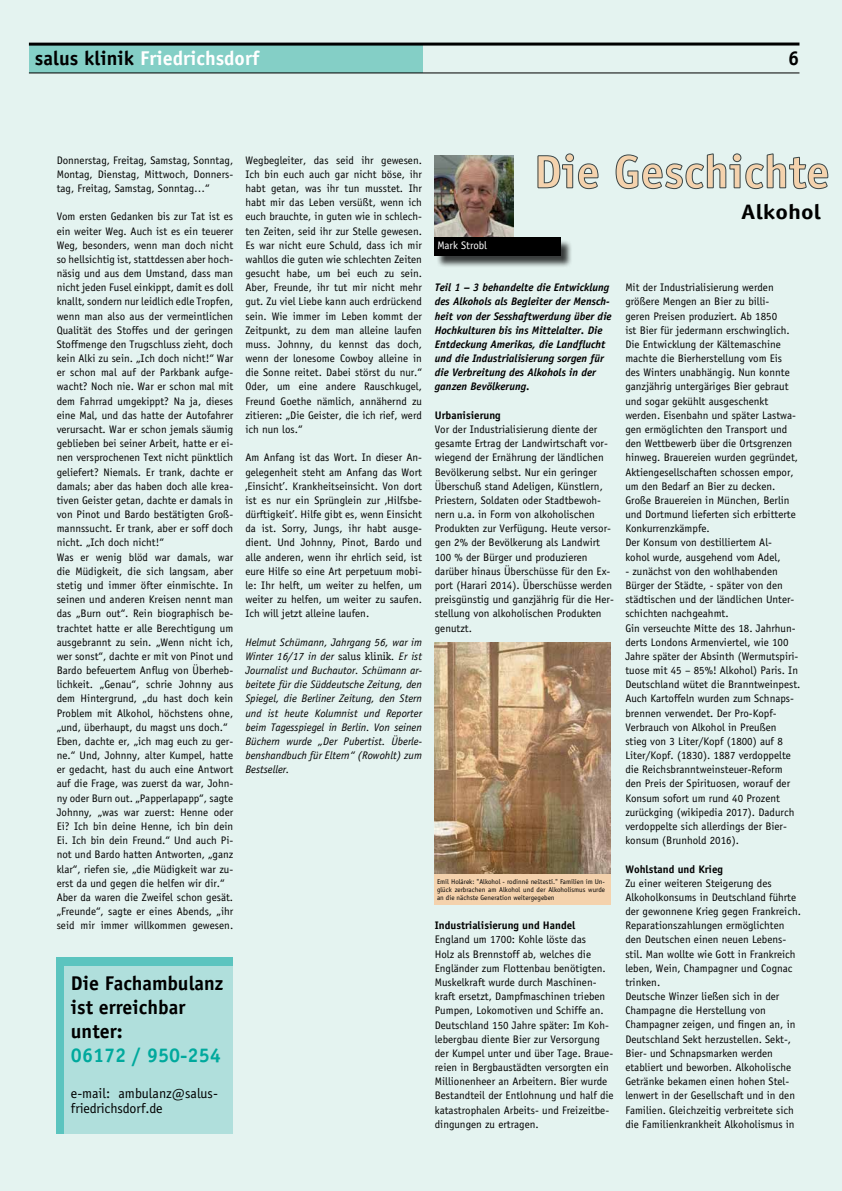
<style>
.page{position:relative;width:842px;height:1191px;background:#e4f3f0}
.page>*{position:absolute;margin:0;border:0;box-sizing:border-box;transform-origin:0 0}
.t1{font:700 46.8px "Officina Sans Std";color:#f4d2ad}
.t2{font:700 20.9px "Officina Sans Std";color:#000;scale:1.16 1}
.t3{font:700 20px "Officina Sans Std";color:#fff}
.t4{font:700 20px "Officina Sans Std";color:#000}
.t5{font:700 19.9px/23.9px "Officina Sans Std";color:#000}
.t6{font:700 19.9px "Officina Sans Std";color:#00a99d}
.t7{font:13.9px/15.9px "Officina Sans Std";color:#000}
.t8{font:11px/14.2px "Officina Sans Std";color:#000}
.t9{font:italic 11px/14.2px "Officina Sans Std";color:#000;text-align:justify}
.t10{font:italic 700 11px/14.2px "Officina Sans Std";color:#000}
.t11{font:700 11px "Officina Sans Std";color:#000}
.t12{font:11px "Officina Sans Std";color:#fff}
.t13{font:7px/8px "Officina Sans Std";color:#000;text-align:justify}
.s1{color:#000}
.s2{font-family:"Officina Serif";font-style:normal}
</style>
<div class="page">
<img style="left:435px;top:155px;width:79px;height:82px">
<div style="left:435px;top:239px;width:138px;height:29px;background:#000;opacity:.75"></div>
<div style="left:434px;top:237px;width:126px;height:19px;background:#000"></div>
<svg style="left:537px;top:153px;width:62px;height:37px"></svg>
<svg style="left:615px;top:153px;width:214px;height:37px"></svg>
<img style="left:434px;top:643px;width:177px;height:231px">
<div style="left:434px;top:874px;width:177px;height:30px;background:#f4d2ad"></div>
<div style="left:29px;top:44px;width:393px;height:29px;background:#84cfc6"></div>
<hr style="left:29px;top:72px;width:770px;height:1px;background:#000">
<hr style="left:29px;top:43px;width:770px;height:3px;background:#000">
<div style="left:57px;top:957px;width:176px;height:176px;background:#5bc4bf"></div>
<div style="left:65px;top:966px;width:168px;height:167px;background:#b0dfdc"></div>
<h3 class="t3" style="left:35px;top:45px;width:226px"><span class="s1">salus klinik</span> Friedrichsdorf</h3>
<h3 class="t4" style="left:788px;top:46px;width:13px">6</h3>
<p class="t8" style="left:57px;top:153px;width:178px;text-align:justify">Donnerstag, Freitag, Samstag, Sonntag, Montag, Dienstag, Mittwoch, Donners&shy;tag, Freitag, Samstag, Sonntag…“</p>
<p class="t8" style="left:57px;top:209px;width:178px">Vom ersten Gedanken bis zur Tat ist es ein weiter Weg. Auch ist es ein teuerer Weg, besonders, wenn man doch nicht so hellsichtig ist, stattdessen aber hoch&shy;näsig und aus dem Umstand, dass man nicht jeden Fusel einkippt, damit es doll knallt, sondern nur leidlich edle Tropfen, wenn man also aus der vermeintlichen Qualität des Stoffes und der geringen Stoffmenge den Trugschluss zieht, doch kein Alki zu sein. „Ich doch nicht!“ War er schon mal auf der Parkbank aufge&shy;wacht? Noch nie. War er schon mal mit dem Fahrrad umgekippt? Na ja, dieses eine Mal, und das hatte der Autofahrer verursacht. War er schon jemals säumig geblieben bei seiner Arbeit, hatte er ei&shy;nen versprochenen Text nicht pünktlich geliefert? Niemals. Er trank, dachte er damals; aber das haben doch alle krea&shy;tiven Geister getan, dachte er damals in von Pinot und Bardo bestätigten Groß&shy;mannssucht. Er trank, aber er soff doch nicht. „Ich doch nicht!“<br>Was er wenig blöd war damals, war die Müdigkeit, die sich langsam, aber stetig und immer öfter einmischte. In seinen und anderen Kreisen nennt man das „Burn out“. Rein biographisch be&shy;trachtet hatte er alle Berechtigung um ausgebrannt zu sein. „Wenn nicht ich, wer sonst“, dachte er mit von Pinot und Bardo befeuertem Anflug von Überheb&shy;lichkeit. „Genau“, schrie Johnny aus dem Hintergrund, „du hast doch kein Problem mit Alkohol, höchstens ohne, „und, überhaupt, du magst uns doch.“ Eben, dachte er, „ich mag euch zu ger&shy;ne.“ Und, Johnny, alter Kumpel, hatte er gedacht, hast du auch eine Antwort auf die Frage, was zuerst da war, John&shy;ny oder Burn out. „Papperlapapp“, sagte Johnny, „was war zuerst: Henne oder Ei? Ich bin deine Henne, ich bin dein Ei. Ich bin dein Freund.“ Und auch Pi&shy;not und Bardo hatten Antworten, „ganz klar“, riefen sie, „die Müdigkeit war zu&shy;erst da und gegen die helfen wir dir.“ Aber da waren die Zweifel schon gesät. „Freunde“, sagte er eines Abends, „ihr seid mir immer willkommen gewesen.</p>
<h3 class="t5" style="left:71px;top:971px;width:154px">Die Fachambulanz ist erreichbar unter:</h3>
<h3 class="t6" style="left:71px;top:1042px;width:151px">06172 / 950-254</h3>
<p class="t7" style="left:71px;top:1084px;width:148px">e-mail: ambulanz@salus&shy;friedrichsdorf.de</p>
<p class="t8" style="left:245px;top:153px;width:178px;text-align:justify">Wegbegleiter, das seid ihr gewesen.<br>Ich bin euch auch gar nicht böse, ihr habt getan, was ihr tun musstet. Ihr habt mir das Leben versüßt, wenn ich euch brauchte, in guten wie in schlech&shy;ten Zeiten, seid ihr zur Stelle gewesen.<br>Es war nicht eure Schuld, dass ich mir wahllos die guten wie schlechten Zeiten gesucht habe, um bei euch zu sein.<br>Aber, Freunde, ihr tut mir nicht mehr gut. Zu viel Liebe kann auch erdrückend sein. Wie immer im Leben kommt der Zeitpunkt, zu dem man alleine laufen muss. Johnny, du kennst das doch, wenn der lonesome Cowboy alleine in die Sonne reitet. Dabei störst du nur.“ Oder, um eine andere Rauschkugel, Freund Goethe nämlich, annähernd zu zitieren: „Die Geister, die ich rief, werd ich nun los.“</p>
<p class="t8" style="left:245px;top:450px;width:178px;text-align:justify">Am Anfang ist das Wort. In dieser An&shy;gelegenheit steht am Anfang das Wort ‚Einsicht’. Krankheitseinsicht. Von dort ist es nur ein Sprünglein zur ‚Hilfsbe&shy;dürftigkeit’. Hilfe gibt es, wenn Einsicht da ist. Sorry, Jungs, ihr habt ausge&shy;dient. Und Johnny, Pinot, Bardo und alle anderen, wenn ihr ehrlich seid, ist eure Hilfe so eine Art perpetuum mobi&shy;le: Ihr helft, um weiter zu helfen, um weiter zu helfen, um weiter zu saufen.<br>Ich will jetzt alleine laufen.</p>
<p class="t9" style="left:245px;top:635px;width:178px">Helmut Schümann, Jahrgang 56, war im Winter 16/17 in der <span class="s2">salus klinik</span>. Er ist Journalist und Buchautor. Schümann ar&shy;beitete für die Süddeutsche Zeitung, den Spiegel, die Berliner Zeitung, den Stern und ist heute Kolumnist und Reporter beim Tagesspiegel in Berlin. Von seinen Büchern wurde „Der Pubertist. Überle&shy;benshandbuch für Eltern“ (Rowohlt) zum Bestseller.</p>
<h1 class="t1" style="left:534px;top:143px;width:297px">Die Geschichte</h1>
<p class="t12" style="left:437px;top:239px;width:51px">Mark Strobl</p>
<h2 class="t2" style="left:741px;top:199px;width:70px">Alkohol</h2>
<p class="t10" style="left:435px;top:280px;width:178px">Teil 1 – 3 behandelte die Entwicklung des Alkohols als Begleiter der Mensch&shy;heit von der Sesshaftwerdung über die Hochkulturen bis ins Mittelalter. Die Entdeckung Amerikas, die Landflucht und die Industrialisierung sorgen für die Verbreitung des Alkohols in der ganzen Bevölkerung.</p>
<p class="t11" style="left:435px;top:408px;width:67px">Urbanisierung</p>
<p class="t8" style="left:435px;top:422px;width:181px">Vor der Industrialisierung diente der gesamte Ertrag der Landwirtschaft vor&shy;wiegend der Ernährung der ländlichen Bevölkerung selbst. Nur ein geringer Überschuß stand Adeligen, Künstlern, Priestern, Soldaten oder Stadtbewoh&shy;nern u.a. in Form von alkoholischen Produkten zur Verfügung. Heute versor&shy;gen 2% der Bevölkerung als Landwirt 100 % der Bürger und produzieren darüber hinaus Überschüsse für den Ex&shy;port (Harari 2014). Überschüsse werden preisgünstig und ganzjährig für die Her&shy;stellung von alkoholischen Produkten genutzt.</p>
<p class="t13" style="left:437px;top:877px;width:170px">Emil Holárek: "Alkohol - rodinné neštestí." Familien im Un&shy;glück zerbrachen am Alkohol und der Alkoholismus wurde an die nächste Generation weitergegeben</p>
<p class="t11" style="left:435px;top:918px;width:142px">Industrialisierung und Handel</p>
<p class="t8" style="left:435px;top:932px;width:180px">England um 1700: Kohle löste das<br>Holz als Brennstoff ab, welches die Engländer zum Flottenbau benötigten.<br>Muskelkraft wurde durch Maschinen&shy;kraft ersetzt, Dampfmaschinen trieben Pumpen, Lokomotiven und Schiffe an.<br>Deutschland 150 Jahre später: Im Koh&shy;lebergbau diente Bier zur Versorgung der Kumpel unter und über Tage. Braue&shy;reien in Bergbaustädten versorgten ein Millionenheer an Arbeitern. Bier wurde Bestandteil der Entlohnung und half die katastrophalen Arbeits- und Freizeitbe&shy;dingungen zu ertragen.</p>
<p class="t8" style="left:625px;top:280px;width:174px">Mit der Industrialisierung werden größere Mengen an Bier zu billi-<br>geren Preisen produziert. Ab 1850<br>ist Bier für jedermann erschwinglich.<br>Die Entwicklung der Kältemaschine machte die Bierherstellung vom Eis des Winters unabhängig. Nun konnte ganzjährig untergäriges Bier gebraut und sogar gekühlt ausgeschenkt werden. Eisenbahn und später Lastwa&shy;gen ermöglichten den Transport und den Wettbewerb über die Ortsgrenzen hinweg. Brauereien wurden gegründet, Aktiengesellschaften schossen empor, um den Bedarf an Bier zu decken.<br>Große Brauereien in München, Berlin und Dortmund lieferten sich erbitterte Konkurrenzkämpfe.<br>Der Konsum von destilliertem Al&shy;kohol wurde, ausgehend vom Adel,</p>
<p class="t8" style="left:625px;top:564px;width:177px">- zunächst von den wohlhabenden Bürger der Städte, - später von den städtischen und der ländlichen Unter&shy;schichten nachgeahmt.<br>Gin verseuchte Mitte des 18. Jahrhun&shy;derts Londons Armenviertel, wie 100<br>Jahre später der Absinth (Wermutspiri&shy;tuose mit 45 – 85%! Alkohol) Paris. In Deutschland wütet die Branntweinpest.<br>Auch Kartoffeln wurden zum Schnaps&shy;brennen verwendet. Der Pro-Kopf-Verbrauch von Alkohol in Preußen stieg von 3 Liter/Kopf (1800) auf 8<br>Liter/Kopf. (1830). 1887 verdoppelte die Reichsbranntweinsteuer-Reform den Preis der Spirituosen, worauf der Konsum sofort um rund 40 Prozent zurückging (wikipedia 2017). Dadurch verdoppelte sich allerdings der Bier&shy;konsum (Brunhold 2016).</p>
<p class="t11" style="left:625px;top:862px;width:99px">Wohlstand und Krieg</p>
<p class="t8" style="left:625px;top:876px;width:177px">Zu einer weiteren Steigerung des Alkoholkonsums in Deutschland führte der gewonnene Krieg gegen Frankreich.<br>Reparationszahlungen ermöglichten den Deutschen einen neuen Lebens&shy;stil. Man wollte wie Gott in Frankreich leben, Wein, Champagner und Cognac trinken.<br>Deutsche Winzer ließen sich in der Champagne die Herstellung von Champagner zeigen, und fingen an, in Deutschland Sekt herzustellen. Sekt-, Bier- und Schnapsmarken werden etabliert und beworben. Alkoholische Getränke bekamen einen hohen Stel&shy;lenwert in der Gesellschaft und in den Familien. Gleichzeitig verbreitete sich die Familienkrankheit Alkoholismus in</p>
</div>
